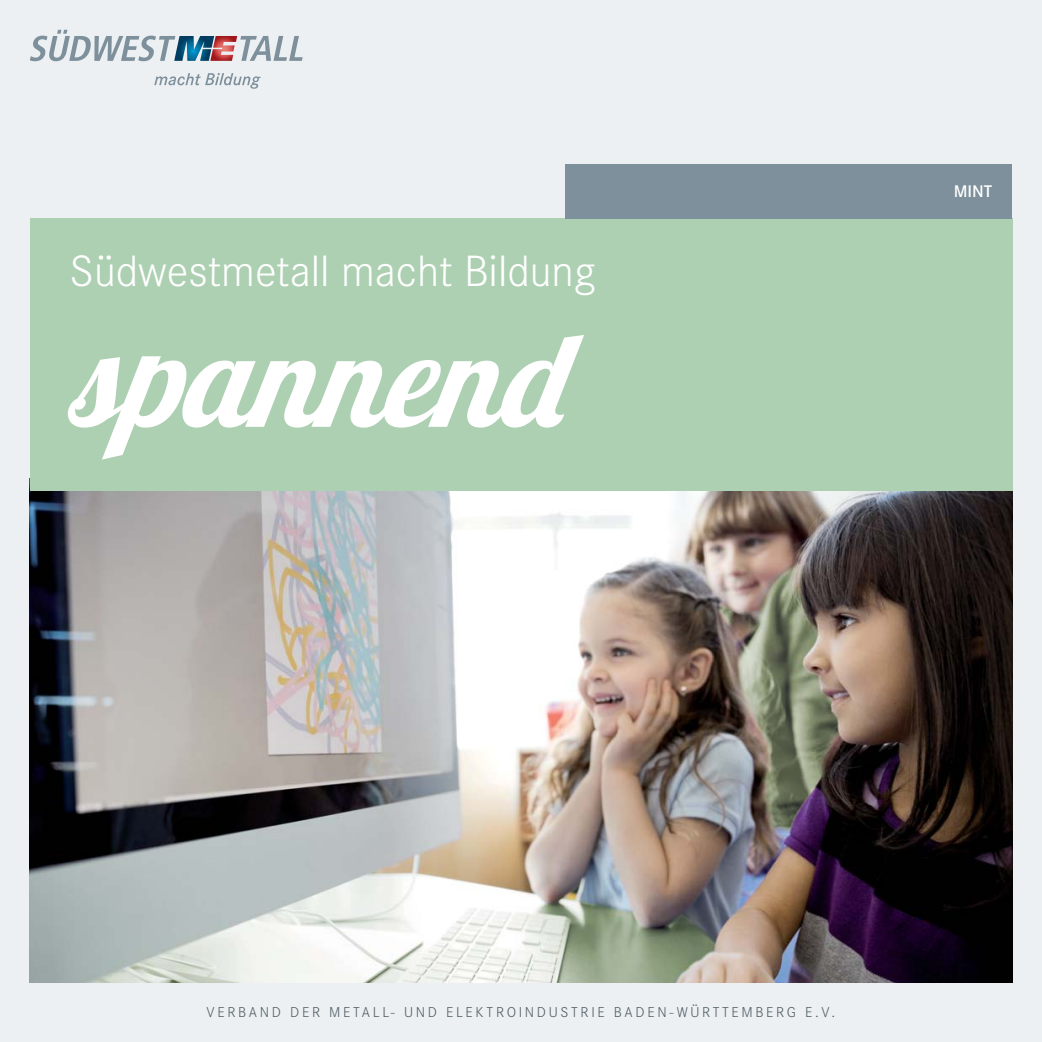
<style>
.page{position:relative;width:1042px;height:1042px;background:#ecf0f2}
.page>*{position:absolute;margin:0;border:0;box-sizing:border-box;transform-origin:0 0}
.t1{font:italic 131.25px "Lobster 1.4";color:#fff}
.t2{font:300 45.5px "Corporate S Pro";color:#fff}
.t3{font:600 17.5px "Corporate S Pro";color:#fff}
.t4{font:300 14.88px "Corporate S Pro";letter-spacing:.18em;color:#4e5b63}
</style>
<div class="page">
<svg style="left:30px;top:30px;width:273px;height:31px"></svg>
<svg style="left:154px;top:73px;width:107px;height:16px"></svg>
<img style="left:30px;top:491px;width:982px;height:491px">
<div style="left:30px;top:218px;width:982px;height:273px;background:#add0b2"></div>
<div style="left:566px;top:164px;width:446px;height:54px;background:#7d909b"></div>
<h2 class="t2" style="left:69px;top:253px;width:527px">Südwestmetall macht Bildung</h2>
<h1 class="t1" style="left:69px;top:333px;width:494px">spannend</h1>
<p class="t3" style="left:953px;top:184px;width:40px">MINT</p>
<p class="t4" style="left:207px;top:1006px;width:630px">VERBAND DER METALL- UND ELEKTROINDUSTRIE BADEN-WÜRTTEMBERG E.V.</p>
</div>
